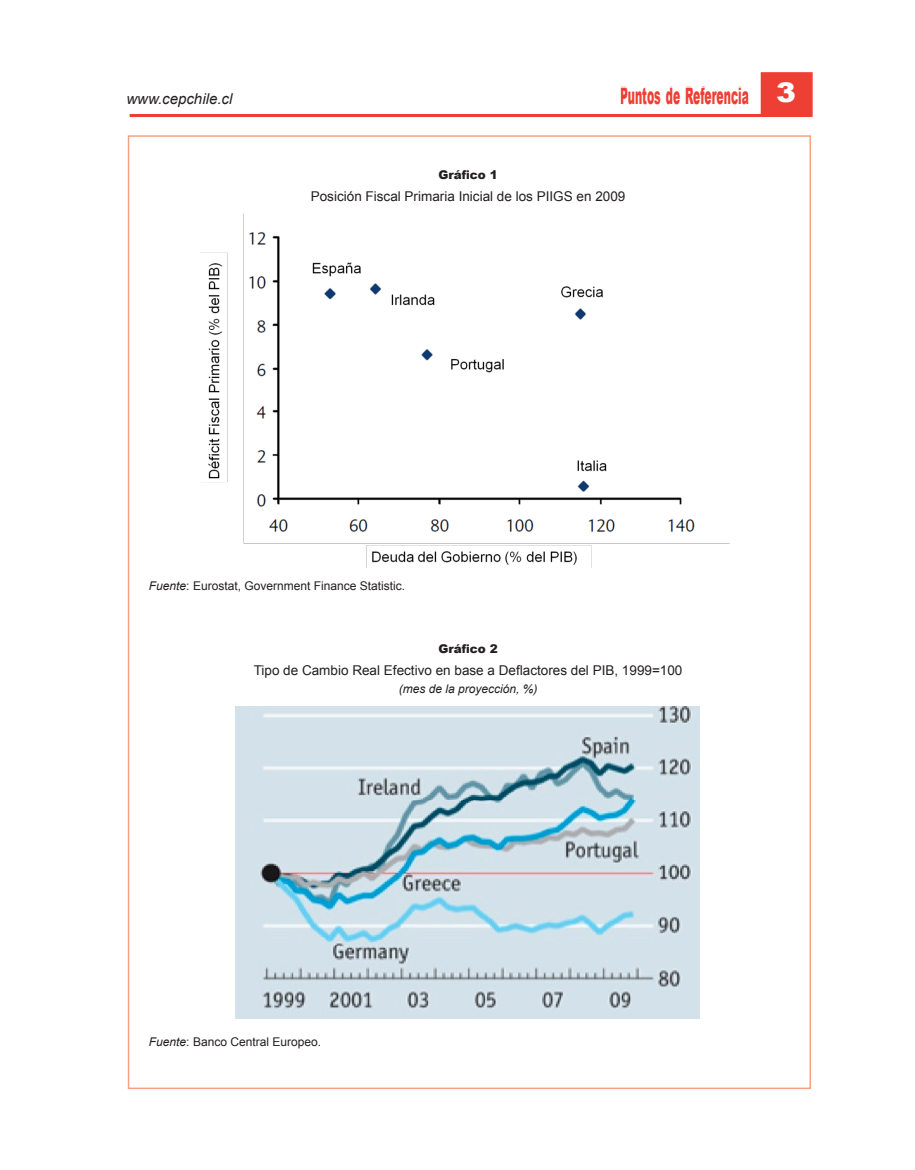
<style>
.page{position:relative;width:915px;height:1170px;background:#fff}
.page>*{position:absolute;margin:0;border:0;box-sizing:border-box;transform-origin:0 0}
.t1{font:900 27px "Arial";color:#fff;scale:1.1 1}
.t2{font:900 24px "Arial";color:#ee3f34;scale:.45 1}
.t3{font:italic 15px "Arial";color:#231f20}
._19_titulo_cuadr_gra{font:13.5px "Arial";color:#231f20}
._22_fuente{font:12px "Arial";color:#231f20}
._20_titulo_cuadr_gra{font:italic 12px "Arial";color:#231f20}
._18_titulo_cuadr_gra{font:900 12px "Arial";color:#231f20}
.s1{font-style:italic}
</style>
<div class="page">
<div style="left:760px;top:72px;width:52px;height:45px;background:#ee3f34;border:2px solid #ee3f34"></div>
<div style="left:128px;top:135px;width:682px;height:953px;background:#fff;border:2px solid #f7a087"></div>
<hr style="left:130px;top:114px;width:680px;height:3px;background:#ee3f34">
<img style="left:200px;top:213px;width:528px;height:354px">
<img style="left:235px;top:706px;width:464px;height:312px">
<p class="t3" style="left:126px;top:89px;width:107px">www.cepchile.cl</p>
<p class="t2" style="left:620px;top:78px;width:288px">Puntos de Referencia</p>
<p class="t1" style="left:775px;top:73px;width:20px">3</p>
<p class="_18_titulo_cuadr_gra" style="left:438px;top:166px;width:61px">Gráfico 1</p>
<p class="_19_titulo_cuadr_gra" style="left:311px;top:187px;width:316px">Posición Fiscal Primaria Inicial de los PIIGS en 2009</p>
<p class="_22_fuente" style="left:149px;top:578px;width:258px"><span class="s1">Fuente</span>: Eurostat, Government Finance Statistic.</p>
<p class="_18_titulo_cuadr_gra" style="left:438px;top:639px;width:61px">Gráfico 2</p>
<p class="_19_titulo_cuadr_gra" style="left:254px;top:661px;width:430px">Tipo de Cambio Real Efectivo en base a Deflactores del PIB, 1999=100</p>
<p class="_20_titulo_cuadr_gra" style="left:398px;top:681px;width:140px">(mes de la proyección, %)</p>
<p class="_22_fuente" style="left:149px;top:1033px;width:174px"><span class="s1">Fuente</span>: Banco Central Europeo.</p>
</div>
